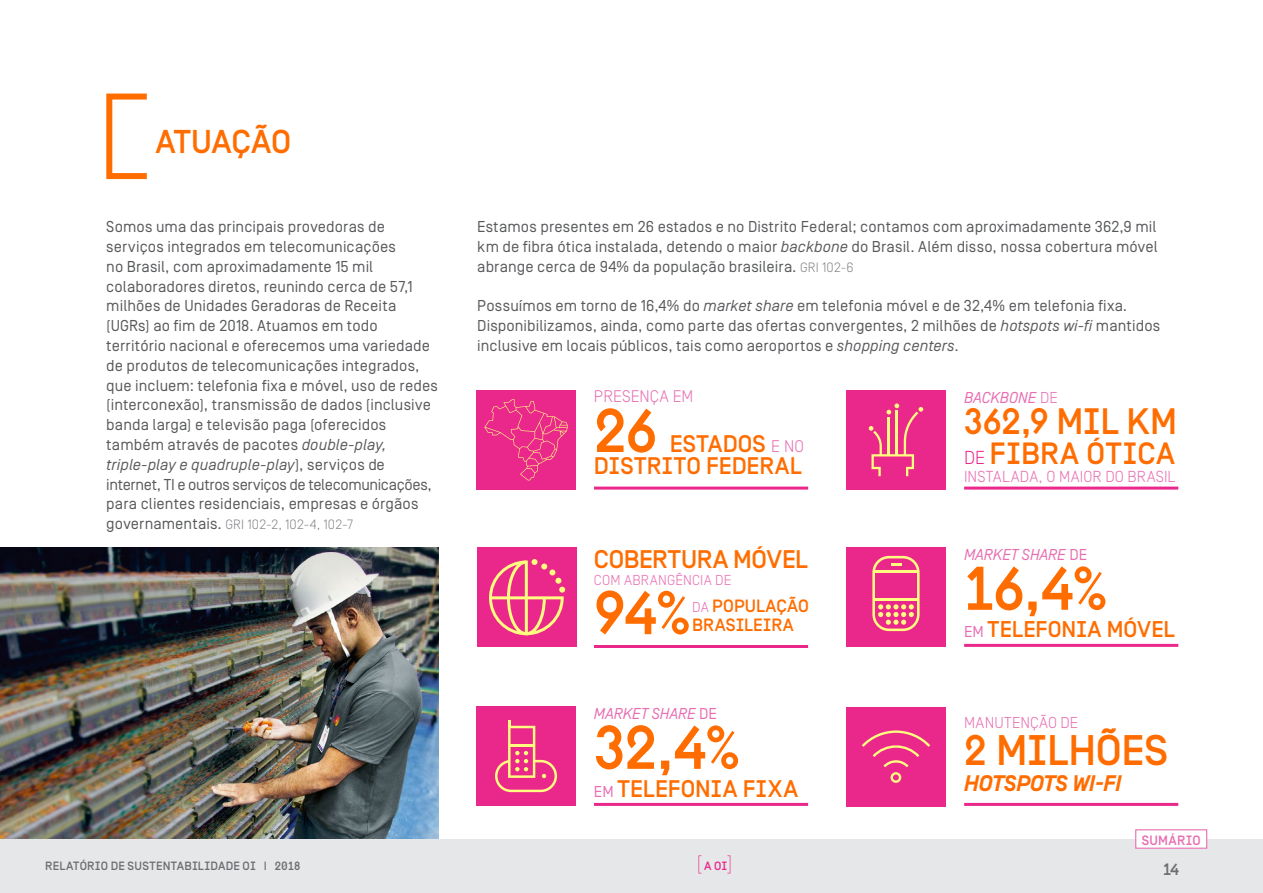
<style>
.page{position:relative;width:1263px;height:893px;background:#fff}
.page>*{position:absolute;margin:0;border:0;box-sizing:border-box;transform-origin:0 0}
.t1{font:61.5px "Simplon Oi Headline";letter-spacing:-.01em;color:#ff6d00}
.t2{font:42.75px "Simplon Oi Headline";letter-spacing:-.01em;color:#ff6d00}
.t3{font:36.75px "Simplon Oi Headline";letter-spacing:-.005em;color:#ff6d00}
.t4{font:33px "Simplon Oi Headline";letter-spacing:-.01em;color:#ff6d00}
.t5{font:30.75px "Simplon Oi Headline";letter-spacing:.005em;color:#ff6d00}
.t6{font:25.5px "Simplon Oi Headline";letter-spacing:-.02em;color:#ff6d00}
.t7{font:24px/22.4px "Simplon Oi Headline";letter-spacing:.005em;color:#ff6d00;text-align:right}
.t8{font:22.8px "Simplon Oi Headline";letter-spacing:-.005em;color:#ff6d00}
.t9{font:italic 700 22.5px "Simplon BP";color:#ff6d00}
.t10{font:17.85px/19.2px "Simplon Oi Headline";color:#ff6d00}
.t11{font:300 16.8px "Simplon BP";color:#e86db1}
.t12{font:16.5px "Simplon Oi Headline";color:#6d6e71}
.t13{font:300 15.9px "Simplon BP";letter-spacing:.005em;color:#e86db1}
.t14{font:15.75px/19.8px "Simplon BP";letter-spacing:.005em;color:#58595b}
.t15{font:italic 15.75px "Simplon BP";letter-spacing:-.01em;color:#e86db1}
.t16{font:300 15.75px "Simplon BP";letter-spacing:.005em;color:#e86db1}
.t17{font:300 14.4px "Simplon BP";letter-spacing:.005em;color:#e86db1}
.t18{font:300 13.5px "Simplon BP";letter-spacing:.02em;color:#808285}
.t19{font:13.5px "Simplon Oi Headline";letter-spacing:.02em;color:#e86db1}
.t20{font:12px "Simplon Oi Headline";letter-spacing:.015em;color:#6d6e71}
.t21{font:12px "Simplon Oi Headline";color:#ea288c}
.s1{font-style:italic}
.s2{font-weight:400;font-size:15.75px;color:#58595b}
.s3{font-weight:300;font-size:13.5px;color:#808285}
.s4{font-family:"Simplon BP";font-weight:300;font-size:16.8px;color:#e86db1}
.s5{font-family:"Simplon BP";font-weight:300;font-size:14.4px;color:#e86db1}
.s6{font-style:normal}
.s7{font-family:"Simplon BP";font-size:15.75px;color:#e86db1}
.s8{font-weight:300;font-style:normal}
.s9{font-family:"Simplon BP";font-weight:300;font-size:18.75px;color:#ea288c}
</style>
<div class="page">
<img style="left:0;top:547px;width:438px;height:292px">
<div style="left:476px;top:390px;width:100px;height:100px;background:#ea288c"></div>
<svg style="left:484px;top:399px;width:84px;height:81px"></svg>
<hr style="left:594px;top:487px;width:214px;height:3px;background:#ea288c">
<hr style="left:594px;top:645px;width:214px;height:3px;background:#ea288c">
<hr style="left:594px;top:803px;width:214px;height:3px;background:#ea288c">
<hr style="left:964px;top:487px;width:214px;height:3px;background:#ea288c">
<hr style="left:964px;top:644px;width:214px;height:3px;background:#ea288c">
<hr style="left:964px;top:803px;width:214px;height:3px;background:#ea288c">
<div style="left:477px;top:547px;width:100px;height:100px;background:#ea288c"></div>
<svg style="left:489px;top:559px;width:76px;height:76px"></svg>
<div style="left:846px;top:390px;width:100px;height:100px;background:#ea288c"></div>
<svg style="left:869px;top:403px;width:54px;height:73px"></svg>
<div style="left:846px;top:707px;width:100px;height:99px;background:#ea288c"></div>
<svg style="left:862px;top:730px;width:68px;height:53px"></svg>
<div style="left:846px;top:547px;width:100px;height:100px;background:#ea288c"></div>
<svg style="left:872px;top:556px;width:47px;height:75px"></svg>
<div style="left:476px;top:706px;width:100px;height:100px;background:#ea288c"></div>
<svg style="left:495px;top:720px;width:62px;height:72px"></svg>
<hr style="left:509px;top:744px;width:25px;height:3px;background:#fffc80">
<svg style="left:106px;top:94px;width:41px;height:85px"></svg>
<div style="left:0;top:839px;width:1263px;height:54px;background:#e6e7e8"></div>
<svg style="left:698px;top:855px;width:3px;height:18px"></svg>
<svg style="left:727px;top:855px;width:3px;height:18px"></svg>
<div style="left:1136px;top:830px;width:71px;height:18px;background:#fff"></div>
<div style="left:1135px;top:829px;width:72px;height:20px;border:1px solid #e86db1"></div>
<h3 class="t4" style="left:155px;top:123px;width:137px">ATUAÇÃO</h3>
<p class="t14" style="left:106px;top:217px;width:333px">Somos uma das principais provedoras de serviços integrados em telecomunicações<br>no Brasil, com aproximadamente 15 mil colaboradores diretos, reunindo cerca de 57,1 milhões de Unidades Geradoras de Receita (UGRs) ao fim de 2018. Atuamos em todo território nacional e oferecemos uma variedade de produtos de telecomunicações integrados, que incluem: telefonia fixa e móvel, uso de redes (interconexão), transmissão de dados (inclusive banda larga) e televisão paga (oferecidos também através de pacotes <span class="s1">double-play, triple-play e quadruple-play</span>), serviços de internet, TI e outros serviços de telecomunicações, para clientes residenciais, empresas e órgãos</p>
<p class="t18" style="left:106px;top:517px;width:248px"><span class="s2">governamentais.</span> GRI 102-2, 102-4, 102-7</p>
<p class="t20" style="left:45px;top:859px;width:257px">RELATÓRIO DE SUSTENTABILIDADE OI | 2018</p>
<p class="t14" style="left:477px;top:217px;width:682px;text-align:justify">Estamos presentes em 26 estados e no Distrito Federal; contamos com aproximadamente 362,9 mil km de fibra ótica instalada, detendo o maior <span class="s1">backbone</span> do Brasil. Além disso, nossa cobertura móvel abrange cerca de 94% da população brasileira. <span class="s3">GRI 102-6</span></p>
<p class="t14" style="left:477px;top:296px;width:684px">Possuímos em torno de 16,4% do <span class="s1">market share</span> em telefonia móvel e de 32,4% em telefonia fixa.<br>Disponibilizamos, ainda, como parte das ofertas convergentes, 2 milhões de <span class="s1">hotspots wi-fi</span> mantidos inclusive em locais públicos, tais como aeroportos e <span class="s1">shopping centers</span>.</p>
<p class="t11" style="left:594px;top:387px;width:101px">PRESENÇA EM</p>
<h1 class="t1" style="left:594px;top:395px;width:65px">26</h1>
<h3 class="t7" style="left:594px;top:433px;width:212px">ESTADOS <span class="s4">E NO<br></span>DISTRITO FEDERAL</h3>
<h3 class="t6" style="left:594px;top:545px;width:215px">COBERTURA MÓVEL</h3>
<p class="t17" style="left:594px;top:571px;width:139px">COM ABRANGÊNCIA DE</p>
<h1 class="t1" style="left:594px;top:578px;width:99px">94%</h1>
<p class="t10" style="left:692px;top:596px;width:118px"><span class="s5">DA</span> POPULAÇÃO<br>BRASILEIRA</p>
<p class="t15" style="left:594px;top:705px;width:125px">MARKET SHARE <span class="s6">DE</span></p>
<h1 class="t1" style="left:594px;top:712px;width:148px">32,4%</h1>
<h3 class="t7" style="left:594px;top:777px;width:206px"><span class="s7">EM</span> TELEFONIA FIXA</h3>
<p class="t15" style="left:964px;top:388px;width:95px">BACKBONE <span class="s8">DE</span></p>
<h3 class="t3" style="left:964px;top:401px;width:215px">362,9 MIL KM</h3>
<h3 class="t5" style="left:964px;top:436px;width:212px"><span class="s9">DE</span> FIBRA ÓTICA</h3>
<p class="t13" style="left:964px;top:468px;width:213px">INSTALADA, O MAIOR DO BRASIL</p>
<p class="t15" style="left:964px;top:546px;width:125px">MARKET SHARE <span class="s6">DE</span></p>
<h1 class="t1" style="left:964px;top:553px;width:145px">16,4%</h1>
<h3 class="t8" style="left:964px;top:616px;width:212px"><span class="s7">EM</span> TELEFONIA MÓVEL</h3>
<p class="t16" style="left:964px;top:713px;width:116px">MANUTENÇÃO DE</p>
<h2 class="t2" style="left:964px;top:726px;width:205px">2 MILHÕES</h2>
<h3 class="t9" style="left:964px;top:770px;width:159px">HOTSPOTS WI-FI</h3>
<p class="t19" style="left:1142px;top:832px;width:60px">SUMÁRIO</p>
<p class="t21" style="left:704px;top:859px;width:25px">A OI</p>
<p class="t12" style="left:1163px;top:860px;width:18px">14</p>
</div>
